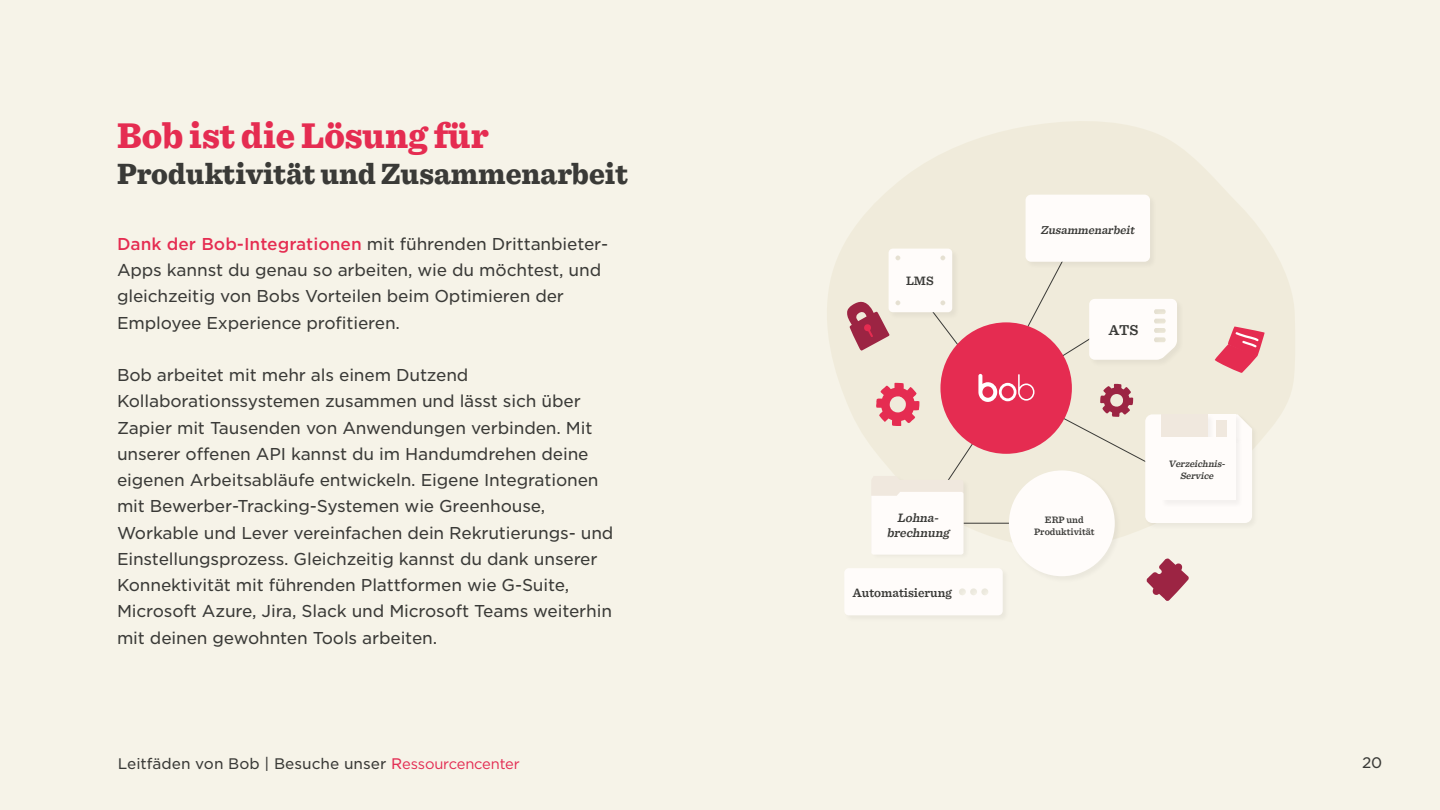
<style>
.page{position:relative;width:1440px;height:810px;background:#f6f3e8}
.page>*{position:absolute;margin:0;border:0;box-sizing:border-box;transform-origin:0 0}
.t1{font:900 37.5px "Sentinel";color:#e52c51;scale:.95 1}
.t2{font:900 30.75px "Sentinel";color:#3a3a37;scale:.95 1}
.t3{font:16.5px/26.2px "Gotham S Sm";letter-spacing:-.01em;color:#3a3a37}
.t4{font:600 15px "Sentinel";color:#3a3a37}
.t5{font:14.7px "Gotham S Sm";color:#3a3a37}
.t6{font:600 12.75px "Sentinel";color:#3a3a37}
.t7{font:italic 600 12.75px "Sentinel";color:#3a3a37}
.t8{font:italic 600 12px "Sentinel";color:#3a3a37}
.t9{font:600 9.75px/11.7px "Sentinel";color:#3a3a37;text-align:center}
.t10{font:italic 600 9.75px "Sentinel";color:#3a3a37}
.s1{font-weight:500;color:#e52c51}
.s2{color:#e32b52}
.s3{font-family:"Gotham HTF";color:#e32b52}
</style>
<div class="page">
<svg style="left:827px;top:121px;width:468px;height:415px;fill:#f0ebdb"></svg>
<div style="left:1081px;top:298px;width:105px;height:185px;background:#f0ebdb"></div>
<div style="left:918px;top:227px;width:163px;height:147px;background:#f0ebdb"></div>
<div style="left:1088px;top:297px;width:96px;height:70px;background:#ece7d7"></div>
<div style="left:1024px;top:193px;width:133px;height:76px;background:#000;opacity:.05"></div>
<div style="left:1026px;top:195px;width:124px;height:67px;background:#fffcfa;border-radius:6px"></div>
<div style="left:1008px;top:469px;width:114px;height:114px;background:#000;opacity:.05"></div>
<div style="left:1009px;top:470px;width:106px;height:106px;background:#fffcfa;border-radius:50%"></div>
<svg style="left:1089px;top:299px;width:88px;height:61px;background:#fdf9f6"></svg>
<div style="left:870px;top:474px;width:101px;height:86px;background:#f3f0e5"></div>
<div style="left:843px;top:567px;width:167px;height:56px;background:#f2efe4"></div>
<div style="left:844px;top:568px;width:159px;height:47px;background:#fffcfa"></div>
<div style="left:1144px;top:413px;width:115px;height:117px;background:#f0ebe0"></div>
<div style="left:1206px;top:413px;width:37px;height:31px;background:#f0ebdb"></div>
<div style="left:1160px;top:413px;width:55px;height:31px;background:#f0ebdb"></div>
<svg style="left:1145px;top:414px;width:107px;height:109px"></svg>
<svg style="left:1146px;top:558px;width:43px;height:43px"></svg>
<svg style="left:1215px;top:326px;width:50px;height:48px"></svg>
<svg style="left:1100px;top:384px;width:33px;height:33px"></svg>
<div style="left:940px;top:322px;width:132px;height:132px;background:#e52c51;border-radius:50%"></div>
<svg style="left:871px;top:374px;width:221px;height:181px"></svg>
<div style="left:887px;top:247px;width:72px;height:72px;background:#000;opacity:.05"></div>
<svg style="left:847px;top:249px;width:105px;height:102px"></svg>
<div style="left:880px;top:509px;width:75px;height:30px;background:#fffcfa"></div>
<div style="left:1103px;top:319px;width:41px;height:19px;background:#fffcfa"></div>
<div style="left:902px;top:272px;width:36px;height:16px;background:#fffcfa"></div>
<div style="left:1030px;top:513px;width:69px;height:24px;background:#fffcfa"></div>
<div style="left:853px;top:583px;width:104px;height:17px;background:#fffcfa"></div>
<div style="left:1164px;top:457px;width:65px;height:24px;background:#fffcfa"></div>
<h1 class="t1" style="left:117px;top:112px;width:393px">Bob ist die Lösung für</h1>
<h2 class="t2" style="left:117px;top:155px;width:540px">Produktivität und Zusammenarbeit</h2>
<p class="t3" style="left:117px;top:230px;width:493px"><span class="s1">Dank der Bob-Integrationen</span> mit führenden Drittanbieter-</p>
<p class="t3" style="left:117px;top:283px;width:449px">gleichzeitig von Bobs Vorteilen beim Optimieren der<br>Employee Experience profitieren.</p>
<p class="t3" style="left:117px;top:362px;width:498px">Bob arbeitet mit mehr als einem Dutzend Kollaborationssystemen zusammen und lässt sich über Zapier mit Tausenden von Anwendungen verbinden. Mit unserer offenen API kannst du im Handumdrehen deine eigenen Arbeitsabläufe entwickeln. Eigene Integrationen mit Bewerber-Tracking-Systemen wie Greenhouse, Workable und Lever vereinfachen dein Rekrutierungs- und Einstellungsprozess. Gleichzeitig kannst du dank unserer Konnektivität mit führenden Plattformen wie G-Suite, Microsoft Azure, Jira, Slack und Microsoft Teams weiterhin mit deinen gewohnten Tools arbeiten.</p>
<p class="t3" style="left:117px;top:257px;width:486px">Apps kannst du genau so arbeiten, wie du möchtest, und</p>
<p class="t5" style="left:118px;top:753px;width:404px">Leitfäden von Bob | Besuche unser <span class="s2">R</span><span class="s3">essourcencenter</span></p>
<p class="t6" style="left:906px;top:271px;width:29px">LMS</p>
<p class="t7" style="left:897px;top:507px;width:41px">Lohna</p>
<p class="t7" style="left:934px;top:507px;width:9px">-</p>
<p class="t7" style="left:887px;top:523px;width:67px">brechnung</p>
<p class="t6" style="left:853px;top:583px;width:100px">Automatisierung</p>
<p class="t8" style="left:1041px;top:221px;width:98px">Zusammenarbeit</p>
<p class="t4" style="left:1109px;top:318px;width:31px">ATS</p>
<p class="t9" style="left:1034px;top:514px;width:62px">ERP und<br>Produktivität</p>
<p class="t10" style="left:1168px;top:456px;width:57px">Verzeichnis</p>
<p class="t10" style="left:1222px;top:456px;width:8px">-</p>
<p class="t10" style="left:1180px;top:468px;width:37px">Service</p>
<p class="t5" style="left:1362px;top:753px;width:22px">20</p>
</div>
